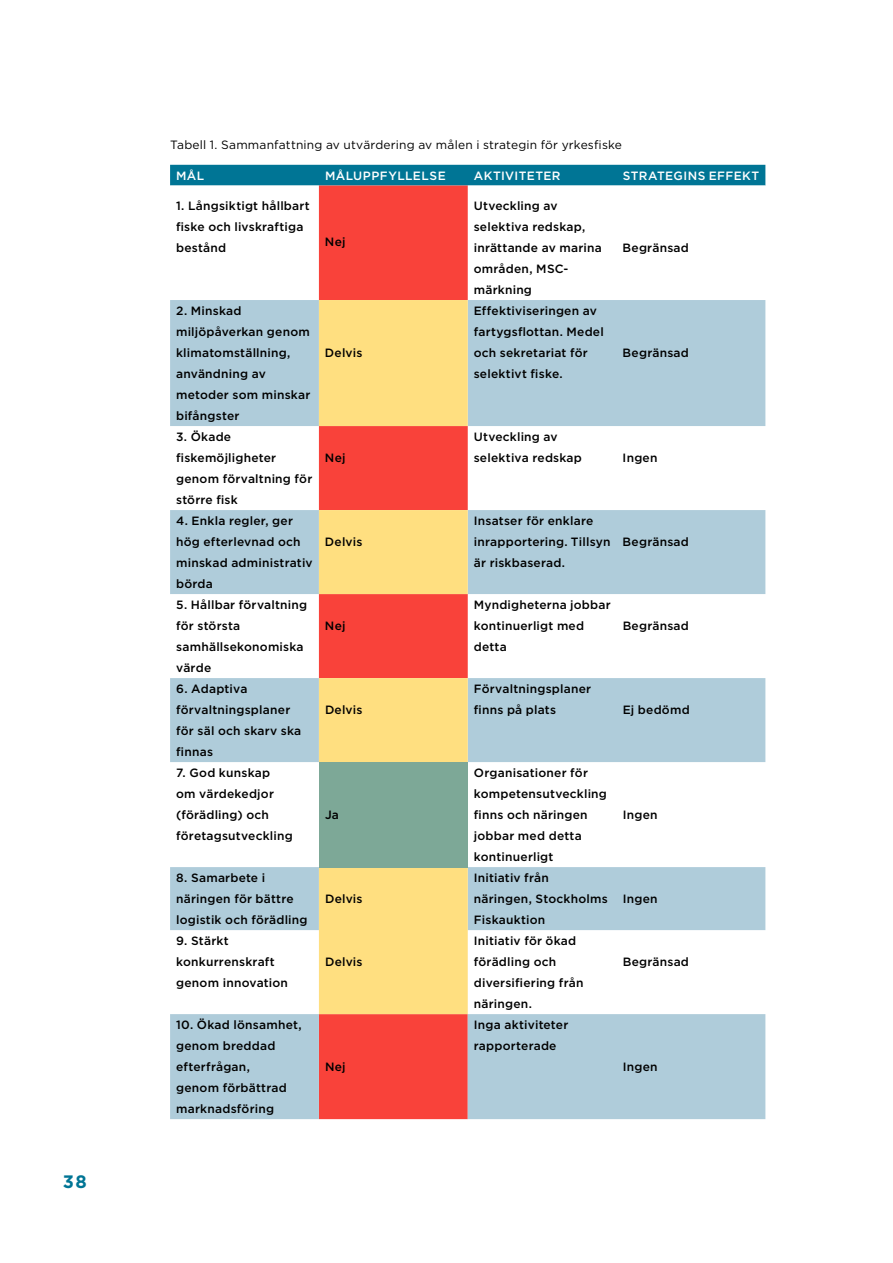
<style>
.page{position:relative;width:893px;height:1263px;background:#fff}
.page>*{position:absolute;margin:0;border:0;box-sizing:border-box;transform-origin:0 0}
.t1{font:700 18px "Gotham";color:#007595}
.Heading_5{font:500 12px/21px "Gotham";letter-spacing:.02em;color:#000}
.t2{font:12px "Gotham";letter-spacing:.015em;color:#000}
.TOC_Heading{font:500 12px "Gotham";letter-spacing:.03em;color:#fff}
</style>
<div class="page">
<div style="left:170px;top:165px;width:595px;height:21px;background:#007595"></div>
<div style="left:319px;top:186px;width:149px;height:114px;background:#f9423a"></div>
<svg style="left:170px;top:300px;width:595px;height:819px;fill:#afccda"></svg>
<svg style="left:319px;top:300px;width:149px;height:714px;background:#fdb36d"></svg>
<div style="left:319px;top:762px;width:149px;height:105px;background:#7da897"></div>
<h1 class="t1" style="left:63px;top:1171px;width:26px">38</h1>
<p class="t2" style="left:170px;top:138px;width:453px">Tabell 1. Sammanfattning av utvärdering av målen i strategin för yrkesfiske</p>
<p class="TOC_Heading" style="left:176px;top:168px;width:30px">MÅL</p>
<p class="TOC_Heading" style="left:325px;top:168px;width:122px">MÅLUPPFYLLELSE</p>
<p class="TOC_Heading" style="left:474px;top:168px;width:88px">AKTIVITETER</p>
<p class="TOC_Heading" style="left:623px;top:168px;width:138px">STRATEGINS EFFEKT</p>
<h5 class="Heading_5" style="left:176px;top:195px;width:135px">1. Långsiktigt hållbart fiske och livskraftiga bestånd</h5>
<h5 class="Heading_5" style="left:474px;top:195px;width:130px">Utveckling av selektiva redskap, inrättande av marina områden, MSC&shy;märkning</h5>
<h5 class="Heading_5" style="left:325px;top:231px;width:22px">Nej</h5>
<h5 class="Heading_5" style="left:623px;top:237px;width:68px">Begränsad</h5>
<h5 class="Heading_5" style="left:176px;top:300px;width:136px">2. Minskad miljöpåverkan genom klimatomställning, användning av metoder som minskar bifångster</h5>
<h5 class="Heading_5" style="left:176px;top:426px;width:138px">3. Ökade fiskemöjligheter genom förvaltning för större fisk</h5>
<h5 class="Heading_5" style="left:176px;top:510px;width:138px">4. Enkla regler, ger hög efterlevnad och minskad administrativ börda</h5>
<h5 class="Heading_5" style="left:176px;top:594px;width:133px">5. Hållbar förvaltning för största samhällsekonomiska värde</h5>
<h5 class="Heading_5" style="left:176px;top:678px;width:127px">6. Adaptiva förvaltningsplaner för säl och skarv ska finnas</h5>
<h5 class="Heading_5" style="left:176px;top:762px;width:118px">7. God kunskap<br>om värdekedjor (förädling) och företagsutveckling</h5>
<h5 class="Heading_5" style="left:176px;top:867px;width:133px">8. Samarbete i näringen för bättre logistik och förädling</h5>
<h5 class="Heading_5" style="left:176px;top:930px;width:113px">9. Stärkt konkurrenskraft genom innovation</h5>
<h5 class="Heading_5" style="left:176px;top:1014px;width:127px">10. Ökad lönsamhet, genom breddad efterfrågan,<br>genom förbättrad marknadsföring</h5>
<h5 class="Heading_5" style="left:325px;top:342px;width:39px">Delvis</h5>
<h5 class="Heading_5" style="left:325px;top:447px;width:22px">Nej</h5>
<h5 class="Heading_5" style="left:325px;top:531px;width:39px">Delvis</h5>
<h5 class="Heading_5" style="left:325px;top:615px;width:22px">Nej</h5>
<h5 class="Heading_5" style="left:325px;top:699px;width:39px">Delvis</h5>
<h5 class="Heading_5" style="left:325px;top:804px;width:16px">Ja</h5>
<h5 class="Heading_5" style="left:325px;top:888px;width:39px">Delvis</h5>
<h5 class="Heading_5" style="left:325px;top:951px;width:39px">Delvis</h5>
<h5 class="Heading_5" style="left:325px;top:1056px;width:22px">Nej</h5>
<h5 class="Heading_5" style="left:474px;top:300px;width:132px">Effektiviseringen av fartygsflottan. Medel och sekretariat för selektivt fiske.</h5>
<h5 class="Heading_5" style="left:623px;top:342px;width:68px">Begränsad</h5>
<h5 class="Heading_5" style="left:474px;top:426px;width:110px">Utveckling av selektiva redskap</h5>
<h5 class="Heading_5" style="left:623px;top:447px;width:36px">Ingen</h5>
<h5 class="Heading_5" style="left:474px;top:510px;width:138px">Insatser för enklare inrapportering. Tillsyn är riskbaserad.</h5>
<h5 class="Heading_5" style="left:474px;top:594px;width:138px">Myndigheterna jobbar kontinuerligt med detta</h5>
<h5 class="Heading_5" style="left:474px;top:678px;width:119px">Förvaltningsplaner finns på plats</h5>
<h5 class="Heading_5" style="left:623px;top:531px;width:68px">Begränsad</h5>
<h5 class="Heading_5" style="left:623px;top:615px;width:68px">Begränsad</h5>
<h5 class="Heading_5" style="left:623px;top:699px;width:69px">Ej bedömd</h5>
<h5 class="Heading_5" style="left:474px;top:762px;width:135px">Organisationer för kompetensutveckling finns och näringen jobbar med detta kontinuerligt</h5>
<h5 class="Heading_5" style="left:474px;top:867px;width:135px">Initiativ från näringen, Stockholms<br>Fiskauktion</h5>
<h5 class="Heading_5" style="left:474px;top:930px;width:111px">Initiativ för ökad förädling och diversifiering från näringen.</h5>
<h5 class="Heading_5" style="left:474px;top:1014px;width:96px">Inga aktiviteter rapporterade</h5>
<h5 class="Heading_5" style="left:623px;top:804px;width:36px">Ingen</h5>
<h5 class="Heading_5" style="left:623px;top:888px;width:36px">Ingen</h5>
<h5 class="Heading_5" style="left:623px;top:951px;width:68px">Begränsad</h5>
<h5 class="Heading_5" style="left:623px;top:1056px;width:36px">Ingen</h5>
</div>
